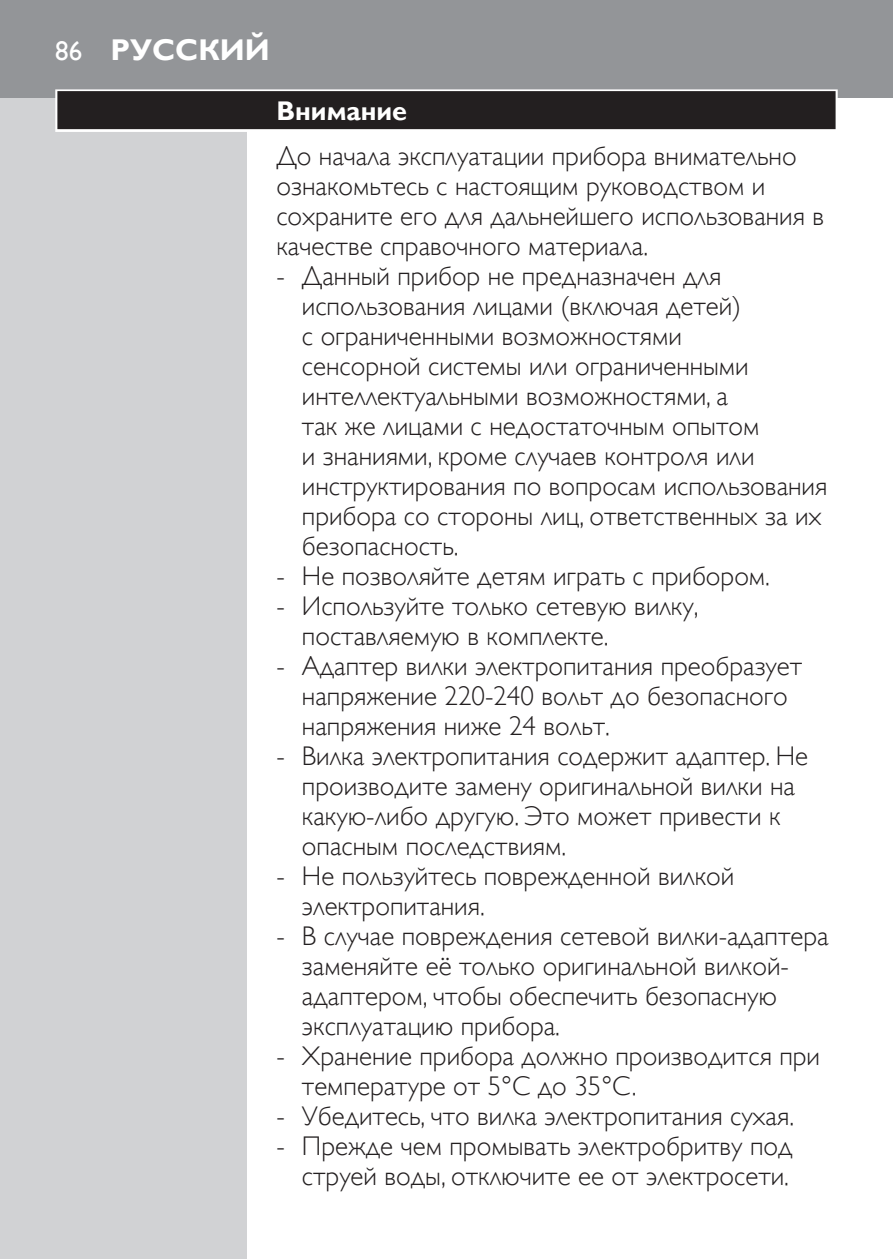
<style>
.page{position:relative;width:893px;height:1259px;background:#fff}
.page>*{position:absolute;margin:0;border:0;box-sizing:border-box;transform-origin:0 0}
.t1{font:700 30px "Gill Sans Alt One WGL";color:#fff}
.t2{font:27px/30px "Gill Sans Alt One WGL Light";color:#231f20}
.t3{font:700 27px "Gill Sans Alt One WGL";color:#fff}
.t4{font:27px "Gill Sans Alt One WGL";color:#fff}
</style>
<div class="page">
<div style="left:0;top:98px;width:247px;height:1161px;background:#d1d2d4"></div>
<hr style="left:892px;top:98px;width:1px;height:1161px;background:#d1d2d4">
<div style="left:0;top:0;width:893px;height:98px;background:#939598"></div>
<div style="left:55px;top:89px;width:783px;height:43px;background:linear-gradient(to right,#dedddd,#dedddd)"></div>
<div style="left:57px;top:91px;width:779px;height:38px;background:#231f20"></div>
<p class="t4" style="left:55px;top:32px;width:28px">86</p>
<p class="t1" style="left:111px;top:29px;width:161px">Русский</p>
<p class="t3" style="left:276px;top:92px;width:132px">Внимание</p>
<p class="t2" style="left:276px;top:141px;width:522px">До начала эксплуатации прибора внимательно</p>
<p class="t2" style="left:276px;top:171px;width:490px">ознакомьтесь с настоящим руководством и</p>
<p class="t2" style="left:276px;top:201px;width:549px">сохраните его для дальнейшего использования в</p>
<p class="t2" style="left:276px;top:231px;width:373px">качестве справочного материала.</p>
<p class="t2" style="left:302px;top:261px;width:421px">Данный прибор не предназначен для</p>
<p class="t2" style="left:302px;top:291px;width:441px">использования лицами (включая детей)</p>
<p class="t2" style="left:302px;top:321px;width:381px">с ограниченными возможностями</p>
<p class="t2" style="left:302px;top:351px;width:448px">сенсорной системы или ограниченными</p>
<p class="t2" style="left:302px;top:381px;width:427px">интеллектуальными возможностями, а</p>
<p class="t2" style="left:302px;top:411px;width:459px">так же лицами с недостаточным опытом</p>
<p class="t2" style="left:302px;top:441px;width:454px">и знаниями, кроме случаев контроля или</p>
<p class="t2" style="left:302px;top:471px;width:527px">инструктирования по вопросам использования</p>
<p class="t2" style="left:302px;top:501px;width:521px">прибора со стороны лиц, ответственных за их</p>
<p class="t2" style="left:302px;top:531px;width:158px">безопасность.</p>
<p class="t2" style="left:302px;top:561px;width:470px">Не позволяйте детям играть с прибором.</p>
<p class="t2" style="left:302px;top:591px;width:398px">Используйте только сетевую вилку,</p>
<p class="t2" style="left:302px;top:621px;width:308px">поставляемую в комплекте.</p>
<p class="t2" style="left:302px;top:651px;width:502px">Адаптер вилки электропитания преобразует</p>
<p class="t2" style="left:302px;top:681px;width:487px">напряжение 220-240 вольт до безопасного</p>
<p class="t2" style="left:302px;top:711px;width:310px">напряжения ниже 24 вольт.</p>
<p class="t2" style="left:302px;top:741px;width:508px">Вилка электропитания содержит адаптер. Не</p>
<p class="t2" style="left:302px;top:771px;width:495px">производите замену оригинальной вилки на</p>
<p class="t2" style="left:302px;top:801px;width:480px">какую-либо другую. Это может привести к</p>
<p class="t2" style="left:302px;top:831px;width:266px">опасным последствиям.</p>
<p class="t2" style="left:302px;top:861px;width:434px">Не пользуйтесь поврежденной вилкой</p>
<p class="t2" style="left:302px;top:891px;width:184px">электропитания.</p>
<p class="t2" style="left:302px;top:921px;width:528px">В случае повреждения сетевой вилки-адаптера</p>
<p class="t2" style="left:302px;top:951px;width:489px">заменяйте её только оригинальной вилкой-</p>
<p class="t2" style="left:302px;top:981px;width:477px">адаптером, чтобы обеспечить безопасную</p>
<p class="t2" style="left:302px;top:1011px;width:260px">эксплуатацию прибора.</p>
<p class="t2" style="left:302px;top:1041px;width:520px">Хранение прибора должно производится при</p>
<p class="t2" style="left:302px;top:1071px;width:336px">температуре от 5°C до 35°C.</p>
<p class="t2" style="left:302px;top:1101px;width:494px">Убедитесь, что вилка электропитания сухая.</p>
<p class="t2" style="left:302px;top:1131px;width:492px">Прежде чем промывать электробритву под</p>
<p class="t2" style="left:302px;top:1161px;width:489px">струей воды, отключите ее от электросети.</p>
<p class="t2" style="left:276px;top:261px;width:10px">-</p>
<p class="t2" style="left:276px;top:561px;width:10px">- -</p>
<p class="t2" style="left:276px;top:651px;width:10px">-</p>
<p class="t2" style="left:276px;top:741px;width:10px">-</p>
<p class="t2" style="left:276px;top:861px;width:10px">-</p>
<p class="t2" style="left:276px;top:921px;width:10px">-</p>
<p class="t2" style="left:276px;top:1041px;width:10px">-</p>
<p class="t2" style="left:276px;top:1101px;width:10px">- -</p>
</div>
